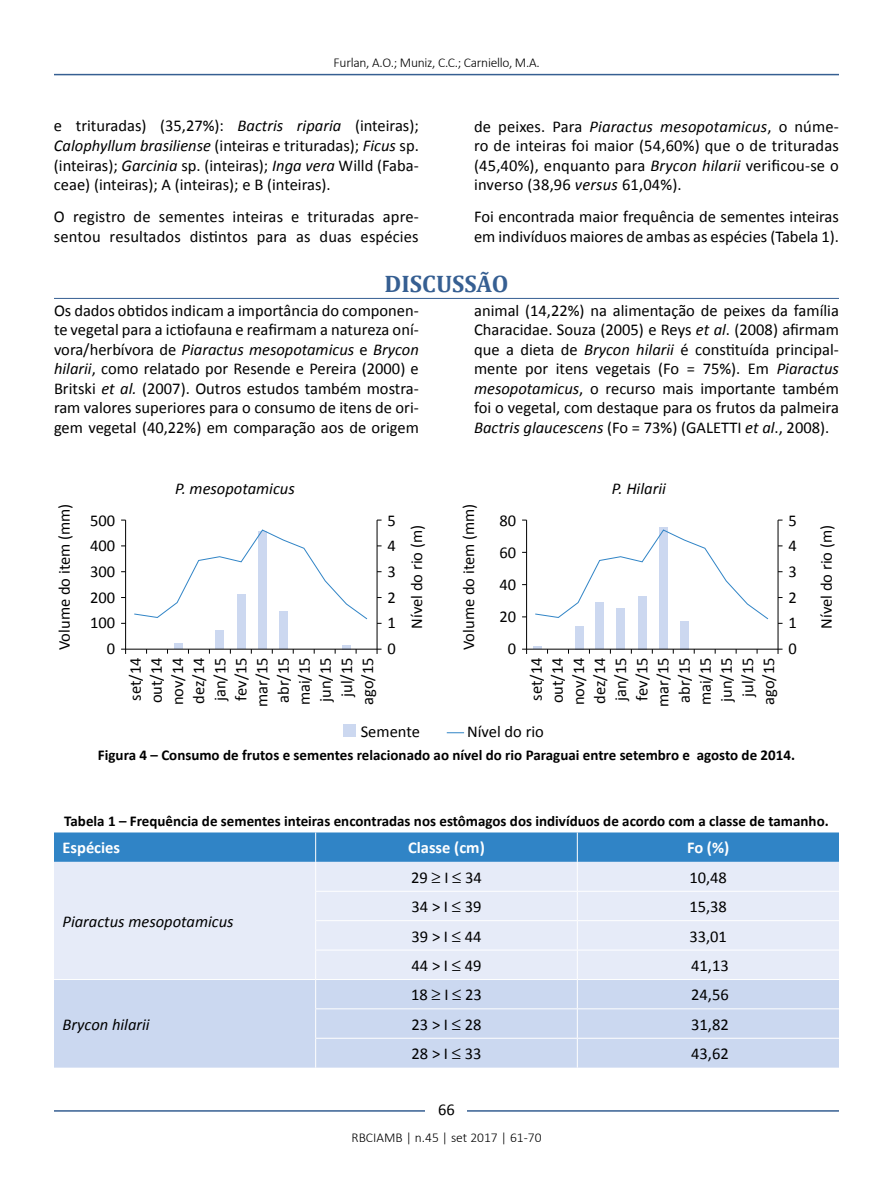
<style>
.page{position:relative;width:893px;height:1191px;background:#fff}
.page>*{position:absolute;margin:0;border:0;box-sizing:border-box;transform-origin:0 0}
.t1{font:700 24px "Cambria";color:#365f92}
.t2{font:16.5px/21.1px "Calibri";color:#000;text-align:justify}
.t3{font:italic 16.5px "Calibri";color:#000}
.t4{font:700 16.5px "Calibri";color:#fff}
.t5{font:700 15px "Calibri";color:#000}
.t6{font:300 13.5px "Calibri";letter-spacing:-.02em;color:#000}
.t7{font:300 13.5px "Calibri";color:#000}
.s1{font-style:italic}
</style>
<div class="page">
<hr style="left:54px;top:74px;width:785px;height:1px;background:#365f92">
<hr style="left:54px;top:1110px;width:785px;height:1px;background:#365f92">
<div style="left:426px;top:1096px;width:41px;height:26px;background:#fff"></div>
<svg style="left:54px;top:832px;width:785px;height:235px;background:#c6d7ef"></svg>
<hr style="left:54px;top:298px;width:785px;height:1px;background:#365f92">
<hr style="left:377px;top:520px;width:1px;height:134px;background:#000">
<hr style="left:125px;top:520px;width:1px;height:134px;background:#000">
<div style="left:237px;top:594px;width:8px;height:55px;background:#ccd8f0"></div>
<div style="left:258px;top:532px;width:9px;height:117px;background:#ccd8f0"></div>
<div style="left:215px;top:630px;width:9px;height:19px;background:#ccd8f0"></div>
<div style="left:279px;top:611px;width:9px;height:38px;background:#ccd8f0"></div>
<div style="left:174px;top:643px;width:9px;height:6px;background:#ccd8f0"></div>
<svg style="left:342px;top:645px;width:15px;height:8px"></svg>
<hr style="left:121px;top:649px;width:261px;height:1px;background:#000">
<svg style="left:134px;top:529px;width:234px;height:91px"></svg>
<hr style="left:778px;top:520px;width:1px;height:134px;background:#000">
<hr style="left:526px;top:520px;width:1px;height:134px;background:#000">
<div style="left:638px;top:596px;width:8px;height:53px;background:#ccd8f0"></div>
<div style="left:659px;top:527px;width:9px;height:122px;background:#ccd8f0"></div>
<div style="left:616px;top:608px;width:9px;height:41px;background:#ccd8f0"></div>
<div style="left:595px;top:602px;width:8px;height:47px;background:#ccd8f0"></div>
<div style="left:680px;top:621px;width:9px;height:28px;background:#ccd8f0"></div>
<div style="left:575px;top:626px;width:9px;height:23px;background:#ccd8f0"></div>
<svg style="left:533px;top:646px;width:15px;height:7px"></svg>
<hr style="left:522px;top:649px;width:260px;height:1px;background:#000">
<svg style="left:535px;top:529px;width:234px;height:91px"></svg>
<div style="left:343px;top:724px;width:13px;height:13px;background:#ccd8f0"></div>
<svg style="left:447px;top:732px;width:17px;height:1px"></svg>
<p class="t6" style="left:334px;top:54px;width:208px">Furlan, A.O.; Muniz, C.C.; Carniello, M.A.</p>
<p class="t2" style="left:54px;top:116px;width:366px;line-height:19.5px">e trituradas) (35,27%): <span class="s1">Bactris riparia</span> (inteiras); <span class="s1">Calophyllum brasiliense</span> (inteiras e trituradas); <span class="s1">Ficus</span> sp. (inteiras); <span class="s1">Garcinia</span> sp. (inteiras); <span class="s1">Inga vera</span> Willd (Faba&shy;ceae) (inteiras); A (inteiras); e B (inteiras).</p>
<p class="t2" style="left:54px;top:207px;width:366px;line-height:19.5px">O registro de sementes inteiras e trituradas apre&shy;sentou resultados distintos para as duas espécies</p>
<p class="t2" style="left:474px;top:116px;width:366px;line-height:19.5px">de peixes. Para <span class="s1">Piaractus mesopotamicus</span>, o núme&shy;ro de inteiras foi maior (54,60%) que o de trituradas (45,40%), enquanto para <span class="s1">Brycon hilarii</span> verificou-se o inverso (38,96 <span class="s1">versus</span> 61,04%).</p>
<p class="t2" style="left:474px;top:207px;width:366px;line-height:19.5px">Foi encontrada maior frequência de sementes inteiras em indivíduos maiores de ambas as espécies (Tabela 1).</p>
<h1 class="t1" style="left:385px;top:267px;width:125px">DISCUSSÃO</h1>
<p class="t2" style="left:54px;top:300px;width:366px;line-height:19.5px">Os dados obtidos indicam a importância do componen&shy;te vegetal para a ictiofauna e reafirmam a natureza oní&shy;vora/herbívora de <span class="s1">Piaractus mesopotamicus</span> e <span class="s1">Brycon hilarii</span>, como relatado por Resende e Pereira (2000) e Britski <span class="s1">et al.</span> (2007). Outros estudos também mostra&shy;ram valores superiores para o consumo de itens de ori&shy;gem vegetal (40,22%) em comparação aos de origem</p>
<p class="t2" style="left:474px;top:300px;width:366px;line-height:19.5px">animal (14,22%) na alimentação de peixes da família Characidae. Souza (2005) e Reys <span class="s1">et al</span>. (2008) afirmam que a dieta de <span class="s1">Brycon hilarii</span> é constituída principal&shy;mente por itens vegetais (Fo = 75%). Em <span class="s1">Piaractus mesopotamicus</span>, o recurso mais importante também foi o vegetal, com destaque para os frutos da palmeira <span class="s1">Bactris glaucescens</span> (Fo = 73%) (GALETTI <span class="s1">et al</span>., 2008).</p>
<p class="t2" style="left:54px;top:650px;width:148px;rotate:-90deg">Volume do item (mm)</p>
<p class="t2" style="left:90px;top:507px;width:27px;line-height:25.7px;text-align:right">500<br>400<br>300<br>200<br>100<br>0</p>
<p class="t3" style="left:175px;top:477px;width:121px">P. mesopotamicus</p>
<p class="t3" style="left:612px;top:477px;width:55px">P. Hilarii</p>
<p class="t2" style="left:125px;top:707px;width:51px;text-align:right;rotate:-90deg">set/14 out/14 nov/14 dez/14 jan/15 fev/15 mar/15 abr/15 mai/15 jun/15 jul/15 ago/15</p>
<p class="t2" style="left:388px;top:507px;width:10px;line-height:25.7px">5<br>4<br>3<br>2<br>1<br>0</p>
<p class="t2" style="left:406px;top:629px;width:105px;rotate:-90deg">Nível do rio (m)</p>
<p class="t2" style="left:458px;top:650px;width:148px;rotate:-90deg">Volume do item (mm)</p>
<p class="t2" style="left:499px;top:504px;width:18px;line-height:32.1px;text-align:center">80<br>60<br>40<br>20<br>0</p>
<p class="t2" style="left:526px;top:707px;width:51px;text-align:right;rotate:-90deg">set/14 out/14 nov/14 dez/14 jan/15 fev/15 mar/15 abr/15 mai/15 jun/15 jul/15 ago/15</p>
<p class="t2" style="left:361px;top:721px;width:61px">Semente</p>
<p class="t2" style="left:467px;top:721px;width:78px">Nível do rio</p>
<p class="t2" style="left:788px;top:507px;width:10px;line-height:25.7px">5<br>4<br>3<br>2<br>1<br>0</p>
<p class="t5" style="left:98px;top:745px;width:699px">Figura 4 – Consumo de frutos e sementes relacionado ao nível do rio Paraguai entre setembro e agosto de 2014.</p>
<p class="t2" style="left:816px;top:629px;width:105px;rotate:-90deg">Nível do rio (m)</p>
<p class="t5" style="left:64px;top:811px;width:766px">Tabela 1 – Frequência de sementes inteiras encontradas nos estômagos dos indivíduos de acordo com a classe de tamanho.</p>
<p class="t4" style="left:63px;top:837px;width:59px">Espécies</p>
<p class="t4" style="left:408px;top:837px;width:78px">Classe (cm)</p>
<p class="t4" style="left:687px;top:837px;width:44px">Fo (%)</p>
<p class="t3" style="left:63px;top:910px;width:173px">Piaractus mesopotamicus</p>
<p class="t3" style="left:63px;top:1013px;width:89px">Brycon hilarii</p>
<p class="t2" style="left:411px;top:866px;width:72px">29 ≥ I ≤ 34</p>
<p class="t2" style="left:689px;top:866px;width:39px">10,48</p>
<p class="t2" style="left:412px;top:896px;width:71px">34 &gt; I ≤ 39</p>
<p class="t2" style="left:689px;top:896px;width:39px">15,38</p>
<p class="t2" style="left:412px;top:925px;width:71px">39 &gt; I ≤ 44</p>
<p class="t2" style="left:689px;top:925px;width:39px">33,01</p>
<p class="t2" style="left:412px;top:955px;width:71px">44 &gt; I ≤ 49</p>
<p class="t2" style="left:691px;top:955px;width:39px">41,13</p>
<p class="t2" style="left:411px;top:984px;width:72px">18 ≥ I ≤ 23</p>
<p class="t2" style="left:691px;top:984px;width:39px">24,56</p>
<p class="t2" style="left:412px;top:1013px;width:71px">23 &gt; I ≤ 28</p>
<p class="t2" style="left:691px;top:1013px;width:39px">31,82</p>
<p class="t2" style="left:412px;top:1043px;width:71px">28 &gt; I ≤ 33</p>
<p class="t2" style="left:691px;top:1043px;width:39px">43,62</p>
<p class="t2" style="left:438px;top:1099px;width:18px">66</p>
<p class="t7" style="left:351px;top:1129px;width:192px">RBCIAMB | n.45 | set 2017 | 61-70</p>
</div>
